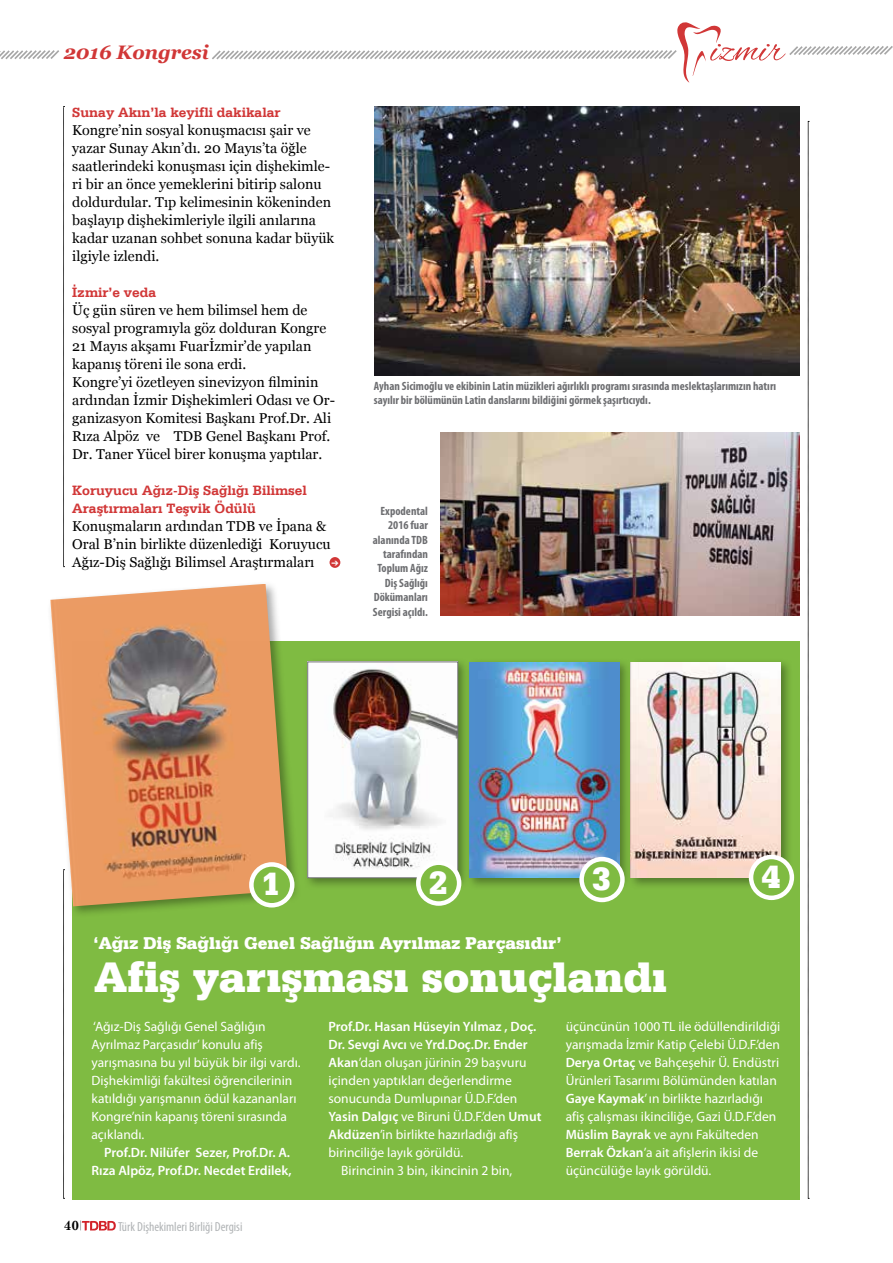
<style>
.page{position:relative;width:893px;height:1263px;background:#fff}
.page>*{position:absolute;margin:0;border:0;box-sizing:border-box;transform-origin:0 0}
.t1{font:900 45px "Serifa BT";color:#fff}
.t2{font:900 34.05px "Serifa BT";color:#fff}
.t3{font:italic 700 19.5px "Georgia";letter-spacing:-.005em;color:#d13737}
.t4{font:900 18px "Serifa BT";color:#fff}
.t5{font:14.25px/18px "Georgia";color:#000}
.t6{font:13.5px/18px "Myriad Pro";color:#fff}
.t7{font:600 13.5px "Myriad Pro";color:#fff}
.t8{font:700 13.5px "Century Schoolbook";color:#000}
.t9{font:condensed 13.05px "Myriad Pro";color:#b1b4b6}
.t10{font:700 condensed 12px/14.4px "Myriad Pro";color:#6d6e71}
.s1{font-family:"Serifa BT";font-weight:700;color:#d13737}
.s2{font-weight:400}
.s3{font-weight:600}
</style>
<div class="page">
<svg style="left:63px;top:918px;width:2px;height:281px"></svg>
<svg style="left:808px;top:121px;width:1px;height:1078px"></svg>
<svg style="left:0;top:50px;width:59px;height:10px"></svg>
<svg style="left:80px;top:1220px;width:36px;height:10px"></svg>
<svg style="left:212px;top:22px;width:681px;height:61px"></svg>
<div style="left:72px;top:641px;width:727px;height:558px;background:#7fbb42"></div>
<div style="left:47px;top:580px;width:253px;height:338px;background:#000;opacity:.35"></div>
<img style="left:50px;top:584px;width:238px;height:322px">
<div style="left:303px;top:658px;width:490px;height:232px;background:#000;opacity:.35"></div>
<img style="left:309px;top:664px;width:147px;height:212px">
<div style="left:307px;top:662px;width:151px;height:216px;border:1px solid #6d6e71"></div>
<img style="left:469px;top:662px;width:150px;height:216px">
<img style="left:631px;top:662px;width:150px;height:216px">
<img style="left:374px;top:106px;width:425px;height:269px">
<img style="left:441px;top:433px;width:358px;height:183px">
<div style="left:251px;top:864px;width:41px;height:41px;background:#7fbb42;border-radius:50%"></div>
<div style="left:249px;top:862px;width:45px;height:45px;border:4px solid #fff;border-radius:50%"></div>
<div style="left:418px;top:863px;width:41px;height:40px;background:#7fbb42;border-radius:50%"></div>
<div style="left:416px;top:860px;width:45px;height:46px;border:4px solid #fff;border-radius:50%"></div>
<div style="left:582px;top:859px;width:40px;height:41px;background:#7fbb42;border-radius:50%"></div>
<div style="left:579px;top:857px;width:46px;height:45px;border:4px solid #fff;border-radius:50%"></div>
<div style="left:751px;top:857px;width:41px;height:41px;background:#7fbb42;border-radius:50%"></div>
<div style="left:749px;top:855px;width:45px;height:45px;border:4px solid #fff;border-radius:50%"></div>
<svg style="left:63px;top:106px;width:2px;height:461px"></svg>
<div style="left:330px;top:557px;width:10px;height:11px;background:#d13737;border-radius:50%"></div>
<p class="t3" style="left:64px;top:42px;width:147px">2016 Kongresi</p>
<p class="t5" style="left:72px;top:103px;width:263px"><span class="s1">Sunay Akın’la keyifli dakikalar </span>Kongre’nin sosyal konuşmacısı şair ve yazar Sunay Akın’dı. 20 Mayıs’ta öğle saatlerindeki konuşması için dişhekimle&shy;ri bir an önce yemeklerini bitirip salonu doldurdular. Tıp kelimesinin kökeninden başlayıp dişhekimleriyle ilgili anılarına kadar uzanan sohbet sonuna kadar büyük ilgiyle izlendi.</p>
<p class="t5" style="left:72px;top:283px;width:264px"><span class="s1">İzmir’e veda<br></span>Üç gün süren ve hem bilimsel hem de sosyal programıyla göz dolduran Kongre 21 Mayıs akşamı Fuarİzmir’de yapılan kapanış töreni ile sona erdi.<br>Kongre’yi özetleyen sinevizyon filminin ardından İzmir Dişhekimleri Odası ve Or&shy;ganizasyon Komitesi Başkanı Prof.Dr. Ali Rıza Alpöz ve TDB Genel Başkanı Prof.<br>Dr. Taner Yücel birer konuşma yaptılar.</p>
<p class="t5" style="left:72px;top:481px;width:260px"><span class="s1">Koruyucu Ağız-Diş Sağlığı Bilimsel Araştırmaları Teşvik Ödülü </span>Konuşmaların ardından TDB ve İpana &amp; Oral B’nin birlikte düzenlediği Koruyucu Ağız-Diş Sağlığı Bilimsel Araştırmaları</p>
<p class="t10" style="left:374px;top:378px;width:404px">Ayhan Sicimoğlu ve ekibinin Latin müzikleri ağırlıklı programı sırasında meslektaşlarımızın hatırı sayılır bir bölümünün Latin danslarını bildiğini görmek şaşırtıcıydı.</p>
<p class="t10" style="left:373px;top:503px;width:57px;text-align:right">Expodental<br>2016 fuar alanında TDB tarafından<br>Toplum Ağız<br>Diş Sağlığı<br>Dökümanları<br>Sergisi açıldı.</p>
<p class="t2" style="left:261px;top:863px;width:21px">1</p>
<p class="t2" style="left:428px;top:861px;width:21px">2</p>
<p class="t2" style="left:591px;top:857px;width:21px">3</p>
<p class="t2" style="left:761px;top:855px;width:21px">4</p>
<p class="t4" style="left:94px;top:932px;width:470px">‘Ağız Diş Sağlığı Genel Sağlığın Ayrılmaz Parçasıdır’</p>
<p class="t1" style="left:95px;top:949px;width:574px">Afiş yarışması sonuçlandı</p>
<p class="t6" style="left:93px;top:1017px;width:174px">‘Ağız-Diş Sağlığı Genel Sağlığın</p>
<p class="t6" style="left:91px;top:1035px;width:173px">Ayrılmaz Parçasıdır’ konulu afiş</p>
<p class="t6" style="left:91px;top:1053px;width:211px">yarışmasına bu yıl büyük bir ilgi vardı.</p>
<p class="t6" style="left:91px;top:1071px;width:202px">Dişhekimliği fakültesi öğrencilerinin</p>
<p class="t6" style="left:91px;top:1089px;width:207px">katıldığı yarışmanın ödül kazananları</p>
<p class="t6" style="left:91px;top:1107px;width:197px">Kongre’nin kapanış töreni sırasında</p>
<p class="t6" style="left:91px;top:1125px;width:55px">açıklandı.</p>
<p class="t7" style="left:104px;top:1143px;width:187px">Prof.Dr. Nilüfer Sezer, Prof.Dr. A.</p>
<p class="t7" style="left:91px;top:1161px;width:202px">Rıza Alpöz, Prof.Dr. Necdet Erdilek,</p>
<p class="t8" style="left:64px;top:1215px;width:17px">40</p>
<p class="t9" style="left:118px;top:1218px;width:126px">Türk Dişhekimleri Birliği Dergisi</p>
<p class="t7" style="left:329px;top:1017px;width:209px">Prof.Dr. Hasan Hüseyin Yılmaz , Doç.</p>
<p class="t7" style="left:329px;top:1035px;width:201px">Dr. Sevgi Avcı <span class="s2">ve</span> Yrd.Doç.Dr. Ender</p>
<p class="t6" style="left:329px;top:1053px;width:199px"><span class="s3">Akan</span>’dan oluşan jürinin 29 başvuru</p>
<p class="t6" style="left:329px;top:1071px;width:185px">içinden yaptıkları değerlendirme</p>
<p class="t6" style="left:329px;top:1089px;width:190px">sonucunda Dumlupınar Ü.D.F.’den</p>
<p class="t6" style="left:329px;top:1107px;width:214px"><span class="s3">Yasin Dalgıç</span> ve Biruni Ü.D.F.’den <span class="s3">Umut</span></p>
<p class="t6" style="left:329px;top:1125px;width:191px"><span class="s3">Akdüzen</span>’in birlikte hazırladığı afiş</p>
<p class="t6" style="left:329px;top:1143px;width:136px">birinciliğe layık görüldü.</p>
<p class="t6" style="left:341px;top:1161px;width:173px">Birincinin 3 bin, ikincinin 2 bin,</p>
<p class="t6" style="left:566px;top:1017px;width:216px">üçüncünün 1000 TL ile ödüllendirildiği yarışmada İzmir Katip Çelebi Ü.D.F.’den <span class="s3">Derya Ortaç</span> ve Bahçeşehir Ü. Endüstri Ürünleri Tasarımı Bölümünden katılan <span class="s3">Gaye Kaymak</span>’ ın birlikte hazırladığı afiş çalışması ikinciliğe, Gazi Ü.D.F.’den <span class="s3">Müslim Bayrak</span> ve aynı Fakülteden <span class="s3">Berrak Özkan</span>’a ait afişlerin ikisi de üçüncülüğe layık görüldü.</p>
</div>
